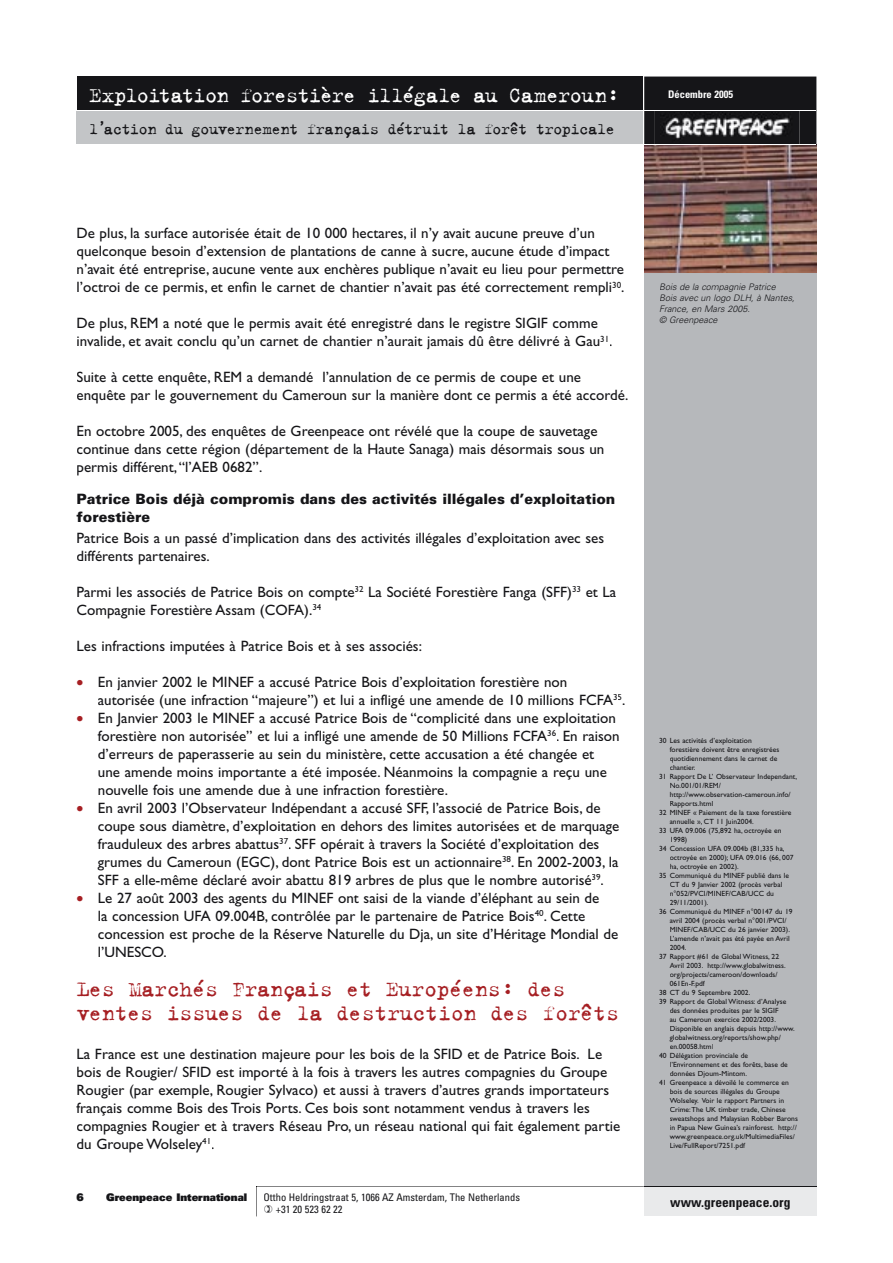
<style>
.page{position:relative;width:893px;height:1263px;background:#fff}
.page>*{position:absolute;margin:0;border:0;box-sizing:border-box;transform-origin:0 0}
.t1{font:24px/24px "Trixie Text";letter-spacing:-.02em;color:#a61f23}
.t2{font:23.25px "Trixie Text";letter-spacing:-.05em;color:#fff}
.t3{font:17.25px "Trixie Text";letter-spacing:-.04em;color:#151518}
.t4{font:15px/18px "Gill Sans";color:#151518}
.t5{font:900 14.25px/18px "Univers";color:#151518}
.t6{font:700 condensed 13.5px "Univers";color:#151518}
.t7{font:condensed 10.5px/12.5px "Univers";color:#151518}
.t8{font:900 10.5px "Univers";color:#151518}
.t9{font:700 condensed 10.5px "Univers";color:#fff}
.t10{font:italic 300 9px/10.8px "Univers";color:#151518}
.t11{font:7.5px "Gill Sans";letter-spacing:.005em;color:#151518}
.s1{color:#a61f23}
</style>
<div class="page">
<div style="left:644px;top:1186px;width:172px;height:30px;background:#e9eaeb"></div>
<div style="left:644px;top:145px;width:172px;height:1041px;background:#b6b8bb"></div>
<img style="left:644px;top:146px;width:172px;height:126px">
<div style="left:77px;top:111px;width:567px;height:34px;background:#c3c5c7"></div>
<div style="left:77px;top:77px;width:566px;height:34px;background:#151518"></div>
<div style="left:644px;top:77px;width:172px;height:67px;background:#151518"></div>
<img style="left:661px;top:112px;width:132px;height:31px">
<hr style="left:77px;top:145px;width:739px;height:1px;background:#fff">
<hr style="left:77px;top:111px;width:739px;height:1px;background:#fff">
<hr style="left:643px;top:77px;width:1px;height:1141px;background:#fff">
<hr style="left:644px;top:1186px;width:172px;height:1px;background:#151518">
<svg style="left:256px;top:1186px;width:388px;height:30px"></svg>
<h2 class="t2" style="left:89px;top:81px;width:531px">Exploitation forestière illégale au Cameroun:</h2>
<p class="t9" style="left:668px;top:88px;width:66px">Décembre 2005</p>
<p class="t3" style="left:89px;top:119px;width:527px">l’action du gouvernement français détruit la forêt tropicale</p>
<p class="t4" style="left:77px;top:224px;width:549px">De plus, la surface autorisée était de 10 000 hectares, il n’y avait aucune preuve d’un quelconque besoin d’extension de plantations de canne à sucre, aucune étude d’impact n’avait été entreprise, aucune vente aux enchères publique n’avait eu lieu pour permettre l’octroi de ce permis, et enfin le carnet de chantier n’avait pas été correctement rempli<sup>30</sup>.</p>
<p class="t4" style="left:77px;top:314px;width:537px">De plus, REM a noté que le permis avait été enregistré dans le registre SIGIF comme invalide, et avait conclu qu’un carnet de chantier n’aurait jamais dû être délivré à Gau<sup>31</sup>.</p>
<p class="t4" style="left:77px;top:368px;width:553px">Suite à cette enquête, REM a demandé l’annulation de ce permis de coupe et une enquête par le gouvernement du Cameroun sur la manière dont ce permis a été accordé.</p>
<p class="t4" style="left:77px;top:422px;width:529px">En octobre 2005, des enquêtes de Greenpeace ont révélé que la coupe de sauvetage continue dans cette région (département de la Haute Sanaga) mais désormais sous un permis différent, “l’AEB 0682”.</p>
<p class="t5" style="left:77px;top:490px;width:540px">Patrice Bois déjà compromis dans des activités illégales d’exploitation forestière</p>
<p class="t4" style="left:77px;top:529px;width:529px">Patrice Bois a un passé d’implication dans des activités illégales d’exploitation avec ses différents partenaires.</p>
<p class="t4" style="left:77px;top:583px;width:541px">Parmi les associés de Patrice Bois on compte<sup>32</sup> La Société Forestière Fanga (SFF)<sup>33</sup> et La<br>Compagnie Forestière Assam (COFA).<sup>34</sup></p>
<p class="t4" style="left:77px;top:637px;width:347px">Les infractions imputées à Patrice Bois et à ses associés:</p>
<p class="t4" style="left:98px;top:673px;width:529px;text-indent:-21px"><span class="s1">•</span> En janvier 2002 le MINEF a accusé Patrice Bois d’exploitation forestière non autorisée (une infraction “majeure”) et lui a infligé une amende de 10 millions FCFA<sup>35</sup>.</p>
<p class="t4" style="left:98px;top:709px;width:523px;text-indent:-21px"><span class="s1">•</span> En Janvier 2003 le MINEF a accusé Patrice Bois de “complicité dans une exploitation forestière non autorisée” et lui a infligé une amende de 50 Millions FCFA<sup>36</sup>. En raison d’erreurs de paperasserie au sein du ministère, cette accusation a été changée et une amende moins importante a été imposée. Néanmoins la compagnie a reçu une nouvelle fois une amende due à une infraction forestière.</p>
<p class="t4" style="left:98px;top:799px;width:523px;text-indent:-21px"><span class="s1">•</span> En avril 2003 l’Observateur Indépendant a accusé SFF, l’associé de Patrice Bois, de coupe sous diamètre, d’exploitation en dehors des limites autorisées et de marquage frauduleux des arbres abattus<sup>37</sup>. SFF opérait à travers la Société d’exploitation des grumes du Cameroun (EGC), dont Patrice Bois est un actionnaire<sup>38</sup>. En 2002-2003, la SFF a elle-même déclaré avoir abattu 819 arbres de plus que le nombre autorisé<sup>39</sup>.</p>
<p class="t4" style="left:98px;top:889px;width:522px;text-indent:-21px"><span class="s1">•</span> Le 27 août 2003 des agents du MINEF ont saisi de la viande d’éléphant au sein de<br>la concession UFA 09.004B, contrôlée par le partenaire de Patrice Bois<sup>40</sup>. Cette concession est proche de la Réserve Naturelle du Dja, un site d’Héritage Mondial de l’UNESCO.</p>
<h1 class="t1" style="left:77px;top:977px;width:544px">Les Marchés Français et Européens: des ventes issues de la destruction des forêts</h1>
<p class="t4" style="left:77px;top:1045px;width:545px">La France est une destination majeure pour les bois de la SFID et de Patrice Bois. Le bois de Rougier/ SFID est importé à la fois à travers les autres compagnies du Groupe Rougier (par exemple, Rougier Sylvaco) et aussi à travers d’autres grands importateurs français comme Bois des Trois Ports. Ces bois sont notamment vendus à travers les compagnies Rougier et à travers Réseau Pro, un réseau national qui fait également partie du Groupe Wolseley<sup>41</sup>.</p>
<p class="t10" style="left:659px;top:282px;width:137px">Bois de la compagnie Patrice<br>Bois avec un logo DLH, à Nantes,<br>France, en Mars 2005.<br>© Greenpeace</p>
<p class="t11" style="left:659px;top:736px;width:94px">30 Les activités d’exploitation</p>
<p class="t11" style="left:670px;top:745px;width:111px">forestière doivent être enregistrées</p>
<p class="t11" style="left:670px;top:754px;width:109px">quotidiennement dans le carnet de</p>
<p class="t11" style="left:670px;top:763px;width:27px">chantier.</p>
<p class="t11" style="left:659px;top:772px;width:139px">31 Rapport De L’ Observateur Independant,</p>
<p class="t11" style="left:670px;top:781px;width:53px">No.001/01/REM/</p>
<p class="t11" style="left:670px;top:790px;width:122px">http://www.observation-cameroun.info/</p>
<p class="t11" style="left:670px;top:799px;width:45px">Rapports.html</p>
<p class="t11" style="left:659px;top:808px;width:134px">32 MINEF « Paiement de la taxe forestière</p>
<p class="t11" style="left:670px;top:817px;width:86px">annuelle », CT 11 Juin2004.</p>
<p class="t11" style="left:659px;top:826px;width:124px">33 UFA 09.006 (75,892 ha, octroyée en</p>
<p class="t11" style="left:670px;top:835px;width:19px">1998)</p>
<p class="t11" style="left:659px;top:844px;width:127px">34 Concession UFA 09.004b (81,335 ha,</p>
<p class="t11" style="left:670px;top:853px;width:125px">octroyée en 2000); UFA 09.016 (66, 007</p>
<p class="t11" style="left:670px;top:862px;width:71px">ha, octroyée en 2002).</p>
<p class="t11" style="left:659px;top:871px;width:131px">35 Communiqué du MINEF publié dans le</p>
<p class="t11" style="left:670px;top:880px;width:114px">CT du 9 Janvier 2002 (procès verbal</p>
<p class="t11" style="left:670px;top:889px;width:106px">n°052/PVCI/MINEF/CAB/UCC du</p>
<p class="t11" style="left:670px;top:898px;width:40px">29/11/2001).</p>
<p class="t11" style="left:659px;top:907px;width:135px">36 Communiqué du MINEF n°00147 du 19</p>
<p class="t11" style="left:670px;top:916px;width:118px">avril 2004 (procès verbal n°001/PVCI/</p>
<p class="t11" style="left:670px;top:925px;width:122px">MINEF/CAB/UCC du 26 janvier 2003).</p>
<p class="t11" style="left:670px;top:934px;width:122px">L’amende n’avait pas été payée en Avril</p>
<p class="t11" style="left:670px;top:943px;width:18px">2004.</p>
<p class="t11" style="left:659px;top:952px;width:121px">37 Rapport #61 de Global Witness, 22</p>
<p class="t11" style="left:670px;top:961px;width:118px">Avril 2003. http://www.globalwitness.</p>
<p class="t11" style="left:670px;top:970px;width:109px">org/projects/cameroon/downloads/</p>
<p class="t11" style="left:670px;top:979px;width:37px">061En-F.pdf</p>
<p class="t11" style="left:659px;top:988px;width:93px">38 CT du 9 Septembre 2002.</p>
<p class="t11" style="left:659px;top:997px;width:129px">39 Rapport de Global Witness: d’Analyse</p>
<p class="t11" style="left:670px;top:1006px;width:110px">des données produites par le SIGIF</p>
<p class="t11" style="left:670px;top:1015px;width:108px">au Cameroun exercice 2002/2003.</p>
<p class="t11" style="left:670px;top:1024px;width:127px">Disponible en anglais depuis http://www.</p>
<p class="t11" style="left:670px;top:1033px;width:113px">globalwitness.org/reports/show.php/</p>
<p class="t11" style="left:670px;top:1042px;width:45px">en.00058.html</p>
<p class="t11" style="left:659px;top:1051px;width:91px">40 Délégation provinciale de</p>
<p class="t11" style="left:670px;top:1060px;width:120px">l’Environnement et des forêts, base de</p>
<p class="t11" style="left:670px;top:1069px;width:79px">données Djoum-Mintom.</p>
<p class="t11" style="left:659px;top:1078px;width:131px">41 Greenpeace a dévoilé le commerce en</p>
<p class="t11" style="left:670px;top:1087px;width:112px">bois de sources illégales du Groupe</p>
<p class="t11" style="left:670px;top:1096px;width:116px">Wolseley. Voir le rapport Partners in</p>
<p class="t11" style="left:670px;top:1105px;width:117px">Crime: The UK timber trade, Chinese</p>
<p class="t11" style="left:670px;top:1114px;width:130px">sweatshops and Malaysian Robber Barons</p>
<p class="t11" style="left:670px;top:1123px;width:129px">in Papua New Guinea’s rainforest. http://</p>
<p class="t11" style="left:670px;top:1132px;width:127px">www.greenpeace.org.uk/MultimediaFiles/</p>
<p class="t11" style="left:670px;top:1141px;width:77px">Live/FullReport/7251.pdf</p>
<p class="t8" style="left:77px;top:1190px;width:9px">6</p>
<p class="t8" style="left:106px;top:1190px;width:143px">Greenpeace International</p>
<p class="t7" style="left:276px;top:1191px;width:246px;text-indent:-12px">Ottho Heldringstraat 5, 1066 AZ Amsterdam, The Netherlands +31 20 523 62 22</p>
<p class="t6" style="left:670px;top:1193px;width:122px">www.greenpeace.org</p>
</div>
